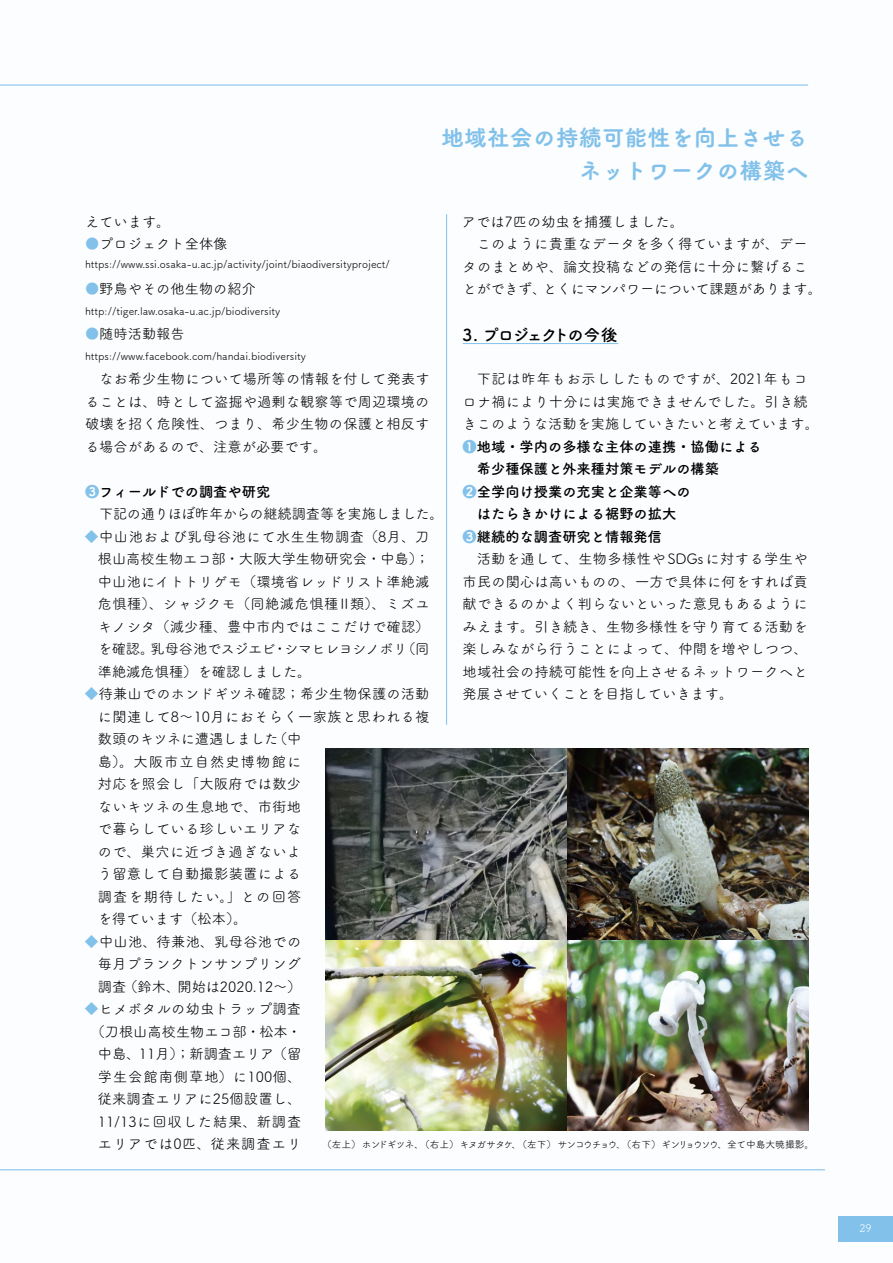
<style>
.page{position:relative;width:893px;height:1263px;background:#fbfdfe}
.page>*{position:absolute;margin:0;border:0;box-sizing:border-box;transform-origin:0 0}
.t1{font:22.5px/33px "Tsuku A Rd Gothic Std E";letter-spacing:.02em;color:#82c1ea;text-align:right}
.t2{font:16.5px "Tsuku A Rd Gothic Std B";letter-spacing:-.1em;color:#000}
.t3{font:14.25px/22.5px "Tsuku A Rd Gothic Std R";letter-spacing:.01em;color:#000;text-align:justify}
.t4{font:14.25px/22.5px "Tsuku A Rd Gothic Std B";color:#000}
.t5{font:14.25px "Tsuku A Rd Gothic Std R";letter-spacing:-.025em;color:#000}
.t6{font:14.25px "Tsuku A Rd Gothic Std R";letter-spacing:-.035em;color:#000}
.t7{font:10.5px "Tsuku A Rd Gothic Std R";color:#000}
.t8{font:10.5px "Tsuku B Rd Gothic";color:#fff}
.t9{font:9.75px "Tsuku A Rd Gothic Std R";letter-spacing:-.09em;color:#000}
.s1{color:#82c1ea}
.s2{font-family:"Koz Min Pr 6 N";color:#82c1ea}
</style>
<div class="page">
<div style="left:838px;top:1216px;width:55px;height:25px;background:#82c1ea"></div>
<hr style="left:0;top:1169px;width:825px;height:1px;background:#82c1ea">
<hr style="left:446px;top:214px;width:1px;height:511px;background:#82c1ea">
<hr style="left:463px;top:343px;width:155px;height:1px;background:#82c1ea">
<hr style="left:0;top:85px;width:808px;height:1px;background:#82c1ea">
<img style="left:326px;top:940px;width:241px;height:190px">
<svg style="left:326px;top:749px;width:241px;height:191px;background:#575b59"></svg>
<img style="left:567px;top:940px;width:241px;height:190px">
<img style="left:567px;top:749px;width:241px;height:191px">
<h1 class="t1" style="left:441px;top:120px;width:368px">地域社会の持続可能性を向上させるネットワークの構築へ</h1>
<p class="t3" style="left:462px;top:209px;width:224px">アでは7匹の幼虫を捕獲しました。</p>
<p class="t3" style="left:477px;top:232px;width:332px">このように貴重なデータを多く得ていますが、デー</p>
<p class="t3" style="left:463px;top:254px;width:346px">タのまとめや、論文投稿などの発信に十分に繋げるこ</p>
<p class="t5" style="left:463px;top:278px;width:361px">とができず、とくにマンパワーについて課題があります。</p>
<p class="t2" style="left:463px;top:322px;width:156px">3. プロジェクトの今後</p>
<p class="t3" style="left:463px;top:367px;width:358px;text-align:left;text-indent:14px">下記は昨年もお示ししたものですが、2021年もコロナ禍により十分には実施できませんでした。引き続きこのような活動を実施していきたいと考えています。</p>
<p class="t4" style="left:463px;top:434px;width:301px"><span class="s1">❶</span>地域・学内の多様な主体の連携・協働による　希少種保護と外来種対策モデルの構築<br><span class="s1">❷</span>全学向け授業の充実と企業等への<br>　はたらきかけによる裾野の拡大<br><span class="s1">❸</span>継続的な調査研究と情報発信</p>
<p class="t3" style="left:463px;top:547px;width:347px;text-indent:14px">活動を通して、生物多様性やSDGsに対する学生や市民の関心は高いものの、一方で具体に何をすれば貢献できるのかよく判らないといった意見もあるようにみえます。引き続き、生物多様性を守り育てる活動を楽しみながら行うことによって、仲間を増やしつつ、地域社会の持続可能性を向上させるネットワークへと発展させていくことを目指していきます。</p>
<p class="t3" style="left:85px;top:209px;width:87px">えています。</p>
<p class="t3" style="left:85px;top:232px;width:144px"><span class="s1">●</span>プロジェクト全体像</p>
<p class="t7" style="left:85px;top:257px;width:306px">https://www.ssi.osaka-u.ac.jp/activity/joint/biaodiversityproject/</p>
<p class="t3" style="left:85px;top:277px;width:172px"><span class="s1">●</span>野鳥やその他生物の紹介</p>
<p class="t7" style="left:85px;top:303px;width:197px">http://tiger.law.osaka-u.ac.jp/biodiversity</p>
<p class="t3" style="left:85px;top:322px;width:101px"><span class="s1">●</span>随時活動報告</p>
<p class="t7" style="left:85px;top:348px;width:222px">https://www.facebook.com/handai.biodiversity</p>
<p class="t3" style="left:85px;top:367px;width:346px;text-indent:14px">なお希少生物について場所等の情報を付して発表することは、時として盗掘や過剰な観察等で周辺環境の破壊を招く危険性、つまり、希少生物の保護と相反する場合があるので、注意が必要です。</p>
<p class="t4" style="left:85px;top:479px;width:187px"><span class="s1">❸</span>フィールドでの調査や研究</p>
<p class="t6" style="left:99px;top:503px;width:346px">下記の通りほぼ昨年からの継続調査等を実施しました。</p>
<p class="t3" style="left:98px;top:524px;width:333px;text-indent:-13px"><span class="s2">◆</span>中山池および乳母谷池にて水生生物調査（8月、刀根山高校生物エコ部・大阪大学生物研究会・中島）；中山池にイトトリゲモ（環境省レッドリスト準絶滅危惧種）、シャジクモ（同絶滅危惧種II類）、ミズユキノシタ（減少種、豊中市内ではここだけで確認）を確認。乳母谷池でスジエビ・シマヒレヨシノボリ（同準絶滅危惧種）を確認しました。</p>
<p class="t3" style="left:98px;top:682px;width:333px;text-align:left;text-indent:-13px"><span class="s2">◆</span>待兼山でのホンドギツネ確認；希少生物保護の活動に関連して8～10月におそらく一家族と思われる複数頭のキツネに遭遇しました（中<br>島）。大阪市立自然史博物館に<br>対応を照会し「大阪府では数少<br>ないキツネの生息地で、市街地<br>で暮らしている珍しいエリアな<br>ので、巣穴に近づき過ぎないよ<br>う留意して自動撮影装置による<br>調査を期待したい。」との回答<br>を得ています（松本）。</p>
<p class="t3" style="left:98px;top:929px;width:205px;text-indent:-13px"><span class="s2">◆</span>中山池、待兼池、乳母谷池での毎月プランクトンサンプリング調査（鈴木、開始は2020.12～）</p>
<p class="t3" style="left:84px;top:997px;width:218px;text-align:right"><span class="s2">◆</span>ヒメボタルの幼虫トラップ調査（刀根山高校生物エコ部・松本・中島、11月）；新調査エリア（留学生会館南側草地）に100個、従来調査エリアに25個設置し、<br>11/13に回収した結果、新調査エリアでは0匹、従来調査エリ</p>
<p class="t9" style="left:322px;top:1136px;width:494px">（左上）ホンドギツネ、（右上）キヌガサタケ、（左下）サンコウチョウ、（右下）ギンリョウソウ、全て中島大暁撮影。</p>
<p class="t8" style="left:859px;top:1220px;width:14px">29</p>
</div>
